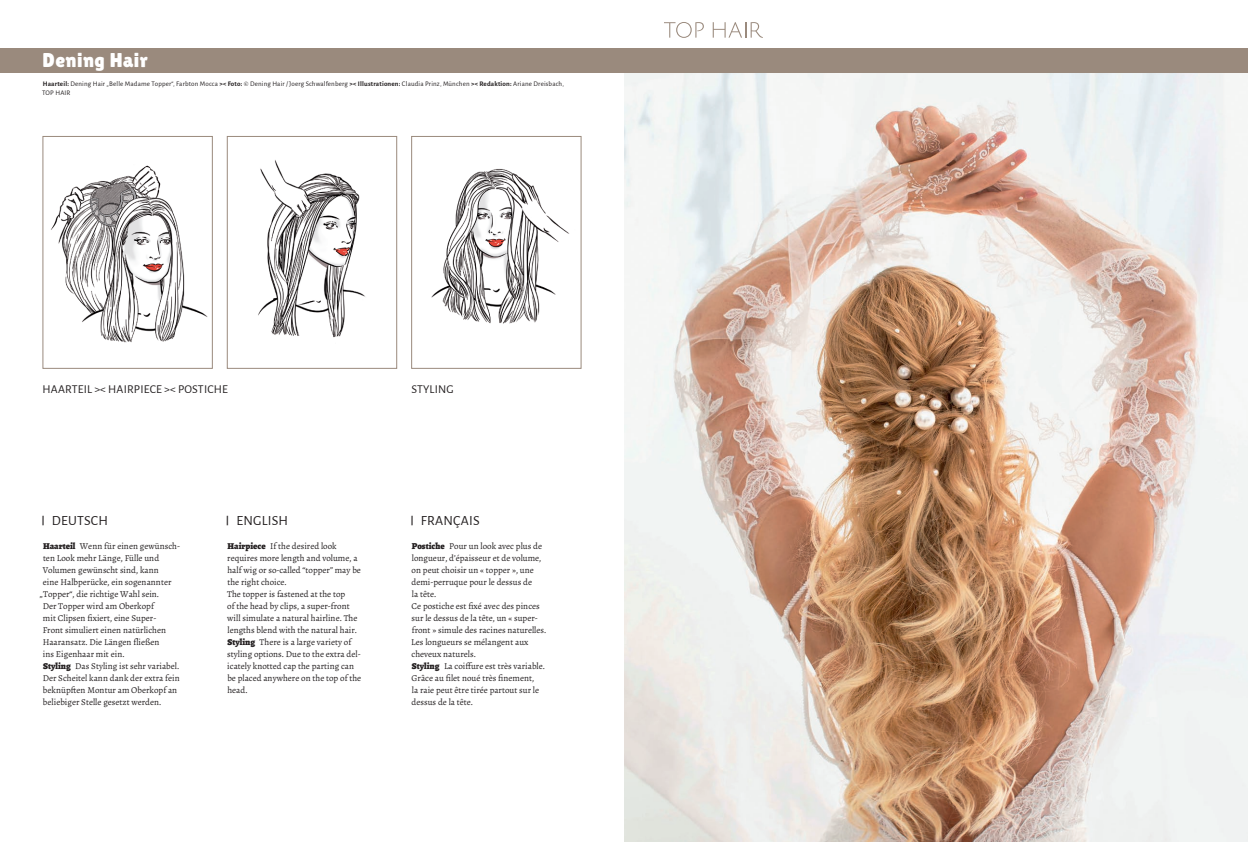
<style>
.page{position:relative;width:1248px;height:842px;background:#fff}
.page>*{position:absolute;margin:0;border:0;box-sizing:border-box;transform-origin:0 0}
.t1{font:20px "Lilita One";letter-spacing:.025em;color:#fff}
.t2{font:14px "Alegreya Sans";letter-spacing:.015em;color:#231f20}
.t3{font:12px "Alegreya Sans";letter-spacing:.015em;color:#231f20}
.t4{font:9px/12px "Alegreya";color:#231f20}
.t5{font:7px/9px "Alegreya Sans";letter-spacing:.025em;color:#231f20}
.s1{font-weight:700}
.s2{font-weight:800;font-size:9px}
.s3{font-weight:900}
</style>
<div class="page">
<img style="left:51px;top:165px;width:157px;height:178px">
<div style="left:43px;top:136px;width:170px;height:233px;border:1px solid #9a8a7d"></div>
<img style="left:258px;top:160px;width:108px;height:178px">
<div style="left:227px;top:136px;width:170px;height:233px;border:1px solid #9a8a7d"></div>
<img style="left:431px;top:168px;width:139px;height:156px">
<div style="left:411px;top:136px;width:170px;height:233px;border:1px solid #9a8a7d"></div>
<img style="left:624px;top:73px;width:623px;height:769px">
<div style="left:0;top:48px;width:624px;height:25px;background:#9a8a7d"></div>
<div style="left:624px;top:48px;width:623px;height:25px;background:#9a8a7d"></div>
<svg style="left:664px;top:22px;width:39px;height:16px"></svg>
<svg style="left:712px;top:22px;width:50px;height:16px"></svg>
<h1 class="t1" style="left:43px;top:48px;width:107px">Dening Hair</h1>
<p class="t5" style="left:42px;top:79px;width:523px"><span class="s1">Haarteil:</span> Dening Hair „Belle Madame Topper“, Farbton Mocca <span class="s1">&gt;&lt; Foto:</span> © Dening Hair / Joerg Schwalfenberg <span class="s1">&gt;&lt; Illustrationen:</span> Claudia Prinz, München <span class="s1">&gt;&lt; Redaktion:</span> Ariane Dreisbach,<br>TOP HAIR</p>
<h3 class="t3" style="left:43px;top:381px;width:187px">HAARTEIL &gt;&lt; HAIRPIECE &gt;&lt; POSTICHE</h3>
<h3 class="t3" style="left:411px;top:381px;width:44px">STYLING</h3>
<h2 class="t2" style="left:42px;top:511px;width:68px"><sup>|</sup> DEUTSCH</h2>
<h2 class="t2" style="left:226px;top:511px;width:63px"><span class="s2">|</span> ENGLISH</h2>
<h2 class="t2" style="left:410px;top:511px;width:70px"><span class="s2">|</span> FRANÇAIS</h2>
<p class="t4" style="left:43px;top:540px;width:138px"><span class="s3">Haarteil</span> Wenn für einen gewünsch-</p>
<p class="t4" style="left:43px;top:552px;width:118px">ten Look mehr Länge, Fülle und</p>
<p class="t4" style="left:43px;top:564px;width:118px">Volumen gewünscht sind, kann</p>
<p class="t4" style="left:43px;top:576px;width:130px">eine Halbperücke, ein sogenannter</p>
<p class="t4" style="left:40px;top:588px;width:121px">„Topper“, die richtige Wahl sein.</p>
<p class="t4" style="left:43px;top:600px;width:113px">Der Topper wird am Oberkopf</p>
<p class="t4" style="left:43px;top:612px;width:115px">mit Clipsen fixiert, eine Super-</p>
<p class="t4" style="left:43px;top:624px;width:125px">Front simuliert einen natürlichen</p>
<p class="t4" style="left:43px;top:636px;width:118px">Haaransatz. Die Längen fließen</p>
<p class="t4" style="left:43px;top:648px;width:83px">ins Eigenhaar mit ein.</p>
<p class="t4" style="left:43px;top:660px;width:137px"><span class="s3">Styling</span> Das Styling ist sehr variabel.</p>
<p class="t4" style="left:43px;top:672px;width:139px">Der Scheitel kann dank der extra fein</p>
<p class="t4" style="left:43px;top:684px;width:136px">beknüpften Montur am Oberkopf an</p>
<p class="t4" style="left:43px;top:696px;width:120px">beliebiger Stelle gesetzt werden.</p>
<p class="t4" style="left:227px;top:540px;width:136px"><span class="s3">Hairpiece</span> If the desired look requires more length and volume, a half wig or so-called “topper” may be the right choice.<br>The topper is fastened at the top<br>of the head by clips, a super-front will simulate a natural hairline. The lengths blend with the natural hair.<br><span class="s3">Styling</span> There is a large variety of styling options. Due to the extra del&shy;icately knotted cap the parting can be placed anywhere on the top of the head.</p>
<p class="t4" style="left:411px;top:540px;width:136px"><span class="s3">Postiche</span> Pour un look avec plus de longueur, d’épaisseur et de volume, on peut choisir un « topper », une demi-perruque pour le dessus de<br>la tête.<br>Ce postiche est fixé avec des pinces sur le dessus de la tête, un « super&shy;front » simule des racines naturelles.<br>Les longueurs se mélangent aux cheveux naturels.<br><span class="s3">Styling</span> La coiffure est très variable.<br>Grâce au filet noué très finement,<br>la raie peut être tirée partout sur le dessus de la tête.</p>
</div>
